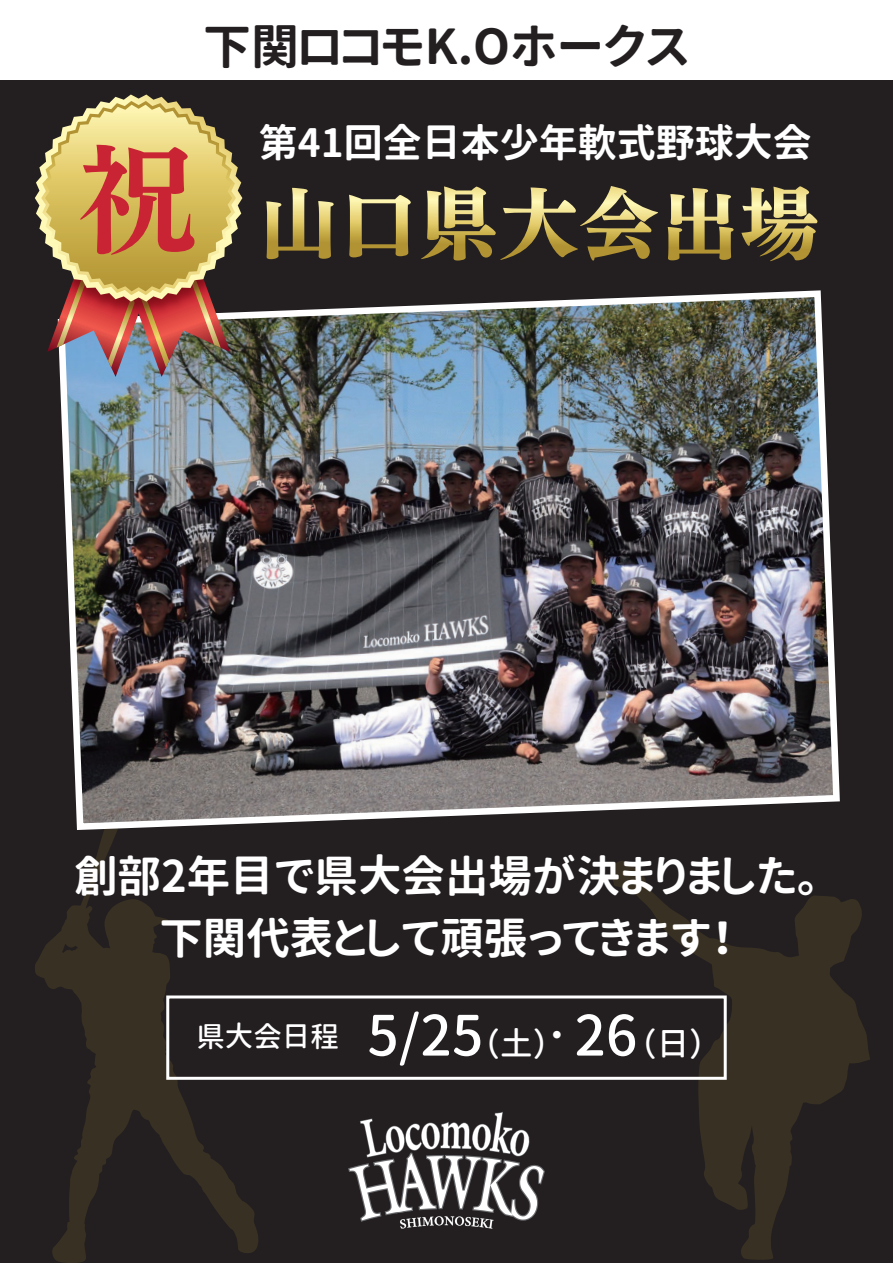
<style>
.page{position:relative;width:893px;height:1263px;background:#fff}
.page>*{position:absolute;margin:0;border:0;box-sizing:border-box;transform-origin:0 0}
.t1{font:120px "Telop Min Pro E";color:#c82434}
.t2{font:55.35px "Gen Jyuu Gothic L P Medium";color:#fff}
.t3{font:48px "Gen Jyuu Gothic L P Bold";color:#231f20}
.t4{font:43.5px/61.5px "Gen Jyuu Gothic L P Bold";color:#fff;text-align:center}
.t5{font:39px "Gen Jyuu Gothic L P Bold";color:#fff}
.t6{font:32.55px "Gen Jyuu Gothic L P Medium";color:#fff}
.t7{font:28.5px "Gen Jyuu Gothic L P Medium";color:#fff}
.s1{font-size:32.55px}
</style>
<div class="page">
<div style="left:0;top:80px;width:893px;height:1183px;background:#231f20"></div>
<svg style="left:612px;top:861px;width:258px;height:399px"></svg>
<svg style="left:35px;top:833px;width:223px;height:430px"></svg>
<img style="left:60px;top:290px;width:780px;height:543px">
<svg style="left:35px;top:95px;width:207px;height:282px"></svg>
<svg style="left:266px;top:188px;width:68px;height:71px"></svg>
<svg style="left:349px;top:195px;width:62px;height:62px"></svg>
<svg style="left:421px;top:186px;width:237px;height:75px"></svg>
<svg style="left:668px;top:188px;width:66px;height:72px"></svg>
<svg style="left:741px;top:186px;width:76px;height:75px"></svg>
<svg style="left:348px;top:1112px;width:197px;height:117px"></svg>
<div style="left:166px;top:995px;width:561px;height:85px;border:3px solid #fff"></div>
<p class="t3" style="left:203px;top:11px;width:488px">下関ロコモK.Oホークス</p>
<h1 class="t1" style="left:77px;top:105px;width:122px">祝</h1>
<p class="t5" style="left:259px;top:114px;width:554px">第41回全日本少年軟式野球大会</p>
<p class="t4" style="left:74px;top:844px;width:746px">創部2年目で県大会出場が決まりました。下関代表として頑張ってきます！</p>
<p class="t2" style="left:367px;top:995px;width:340px">5/25 <span class="s1">・</span> 26<span class="s1">（日）</span></p>
<p class="t7" style="left:196px;top:1016px;width:144px">県大会日程</p>
<p class="t6" style="left:484px;top:1020px;width:67px">（土）</p>
</div>
